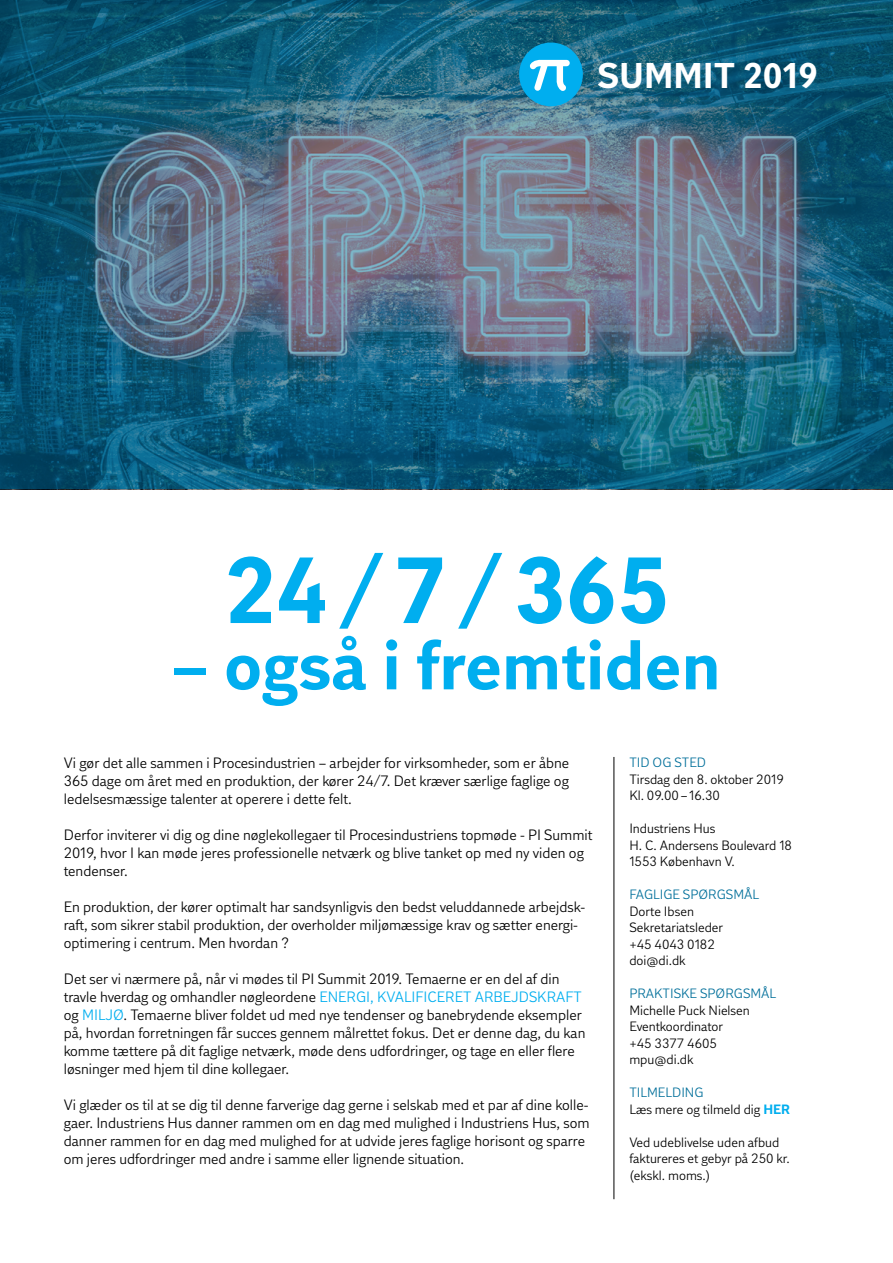
<style>
.page{position:relative;width:893px;height:1263px;background:#fff}
.page>*{position:absolute;margin:0;border:0;box-sizing:border-box;transform-origin:0 0}
.t1{font:700 93.6px "DI Sans";color:#00aeef}
.t2{font:700 70.2px "DI Sans";color:#00aeef}
.t3{font:700 35.7px "DI Sans";color:#fff}
.t4{font:15px/18px "DI Sans";color:#000}
.t5{font:13.5px/16.5px "DI Sans";color:#000}
.t6{font:13.5px "DI Sans";color:#006f9a}
.s1{color:#00aeef}
.s2{color:#006f9a}
.s3{font-weight:700;color:#00aeef}
</style>
<div class="page">
<svg style="left:0;top:0;width:893px;height:489px;background:#326781"></svg>
<div style="left:519px;top:43px;width:64px;height:63px;background:#00aeef;border-radius:50%"></div>
<svg style="left:529px;top:60px;width:41px;height:31px"></svg>
<hr style="left:614px;top:757px;width:1px;height:442px;background:#000">
<h3 class="t3" style="left:597px;top:52px;width:222px">SUMMIT 2019</h3>
<h1 class="t1" style="left:225px;top:530px;width:445px">24/7/365</h1>
<h2 class="t2" style="left:172px;top:620px;width:550px">– også i fremtiden</h2>
<p class="t4" style="left:64px;top:754px;width:507px;text-align:justify">Vi gør det alle sammen i Procesindustrien – arbejder for virksomheder, som er åbne 365 dage om året med en produktion, der kører 24/7. Det kræver særlige faglige og ledelsesmæssige talenter at operere i dette felt.</p>
<p class="t4" style="left:64px;top:826px;width:530px">Derfor inviterer vi dig og dine nøglekollegaer til Procesindustriens topmøde - PI Summit<br>2019, hvor I kan møde jeres professionelle netværk og blive tanket op med ny viden og tendenser.</p>
<p class="t4" style="left:64px;top:898px;width:523px">En produktion, der kører optimalt har sandsynligvis den bedst veluddannede arbejdsk&shy;raft, som sikrer stabil produktion, der overholder miljømæssige krav og sætter energi&shy;optimering i centrum. Men hvordan ?</p>
<p class="t4" style="left:64px;top:970px;width:523px">Det ser vi nærmere på, når vi mødes til PI Summit 2019. Temaerne er en del af din travle hverdag og omhandler nøgleordene <span class="s1">ENERGI, KVALIFICERET ARBEJDSKRAFT </span>og <span class="s1">MILJØ</span>. Temaerne bliver foldet ud med nye tendenser og banebrydende eksempler på, hvordan forretningen får succes gennem målrettet fokus. Det er denne dag, du kan komme tættere på dit faglige netværk, møde dens udfordringer, og tage en eller flere løsninger med hjem til dine kollegaer.</p>
<p class="t4" style="left:64px;top:1096px;width:527px">Vi glæder os til at se dig til denne farverige dag gerne i selskab med et par af dine kolle&shy;gaer. Industriens Hus danner rammen om en dag med mulighed i Industriens Hus, som danner rammen for en dag med mulighed for at udvide jeres faglige horisont og sparre om jeres udfordringer med andre i samme eller lignende situation.</p>
<p class="t6" style="left:629px;top:754px;width:78px">TID OG STED</p>
<p class="t5" style="left:629px;top:770px;width:156px">Tirsdag den 8. oktober 2019<br>Kl. 09.00–16.30</p>
<p class="t5" style="left:629px;top:820px;width:164px">Industriens Hus<br>H. C. Andersens Boulevard 18<br>1553 København V.</p>
<p class="t6" style="left:629px;top:886px;width:131px">FAGLIGE SPØRGSMÅL</p>
<p class="t5" style="left:629px;top:902px;width:95px">Dorte Ibsen<br>Sekretariatsleder +45 4043 0182 doi@di.dk</p>
<p class="t6" style="left:629px;top:985px;width:148px">PRAKTISKE SPØRGSMÅL</p>
<p class="t5" style="left:629px;top:1001px;width:122px">Michelle Puck Nielsen<br>Eventkoordinator<br>+45 3377 4605 mpu@di.dk</p>
<p class="t5" style="left:629px;top:1084px;width:162px"><span class="s2">TILMELDING<br></span>Læs mere og tilmeld dig <span class="s3">HER</span></p>
<p class="t5" style="left:629px;top:1133px;width:162px">Ved udeblivelse uden afbud faktureres et gebyr på 250 kr. (ekskl. moms.)</p>
</div>
